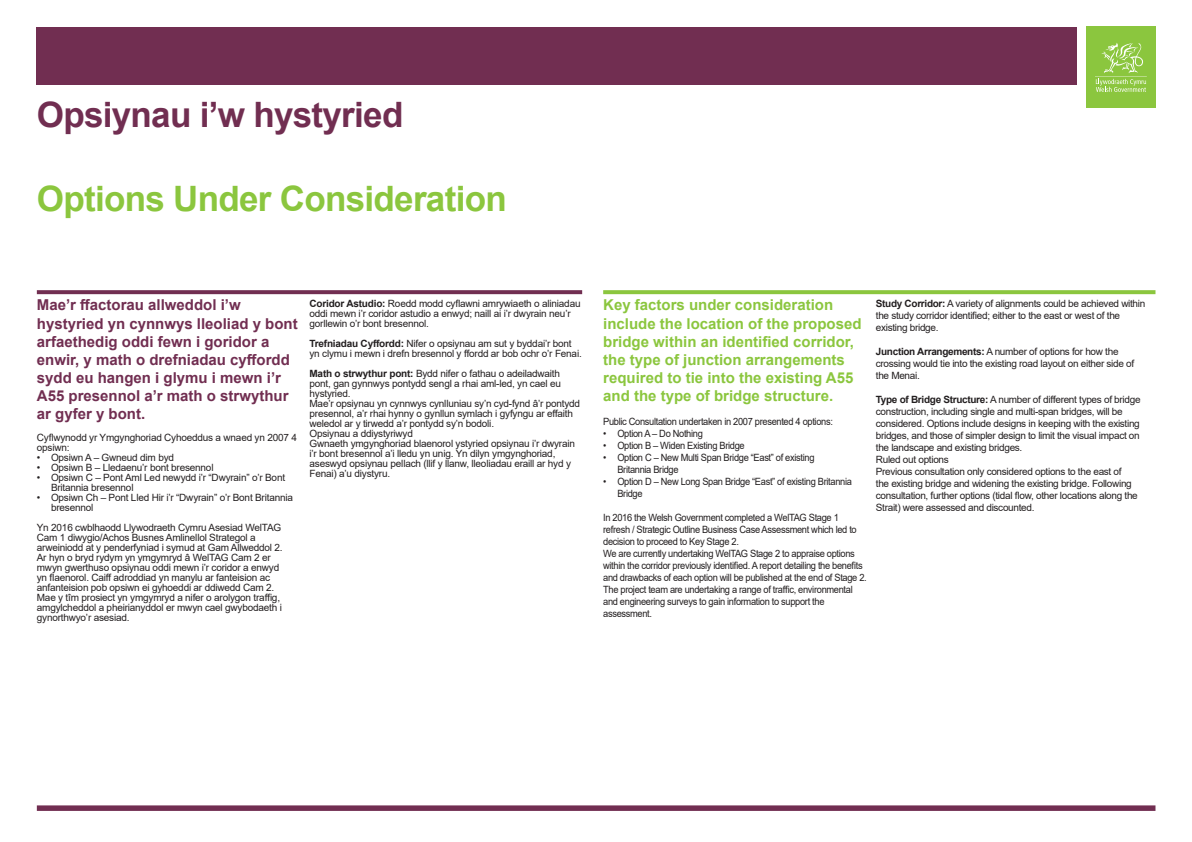
<style>
.page{position:relative;width:1192px;height:842px;background:#fff}
.page>*{position:absolute;margin:0;border:0;box-sizing:border-box;transform-origin:0 0}
.t1{font:700 35px "Arial";letter-spacing:-.02em;color:#8bc63e}
.t2{font:700 35px "Arial";letter-spacing:-.02em;color:#712e51}
.t3{font:700 15px/18px "Arial";color:#712e51}
.t4{font:700 15px/18px "Arial";color:#8bc63e}
.t5{font:10px/10px "Arial";letter-spacing:-.03em;color:#231f20}
.t6{font:10px/12px "Arial";letter-spacing:-.03em;color:#231f20;scale:.93 1}
.s1{font-weight:700}
</style>
<div class="page">
<div style="left:1086px;top:27px;width:69px;height:81px;background:#8bc63e"></div>
<svg style="left:1102px;top:43px;width:41px;height:30px"></svg>
<svg style="left:1096px;top:79px;width:50px;height:13px"></svg>
<hr style="left:1095px;top:76px;width:52px;height:1px;background:#fff">
<div style="left:37px;top:805px;width:1118px;height:6px;background:#712e51"></div>
<div style="left:37px;top:27px;width:1040px;height:58px;background:#712e51"></div>
<svg style="left:37px;top:290px;width:545px;height:4px;background:#773758"></svg>
<svg style="left:603px;top:290px;width:552px;height:4px;background:#90c846"></svg>
<h1 class="t2" style="left:37px;top:90px;width:368px">Opsiynau i’w hystyried</h1>
<h1 class="t1" style="left:37px;top:174px;width:471px">Options Under Consideration</h1>
<h2 class="t3" style="left:37px;top:296px;width:262px">Mae’r ffactorau allweddol i’w hystyried yn cynnwys lleoliad y bont arfaethedig oddi fewn i goridor a enwir, y math o drefniadau cyffordd sydd eu hangen i glymu i mewn i’r<br>A55 presennol a’r math o strwythur ar gyfer y bont.</h2>
<p class="t5" style="left:37px;top:432px;width:262px">Cyflwynodd yr Ymgynghoriad Cyhoeddus a wnaed yn 2007 4 opsiwn:</p>
<p class="t5" style="left:37px;top:452px;width:139px">• Opsiwn A – Gwneud dim byd</p>
<p class="t5" style="left:37px;top:462px;width:178px">• Opsiwn B – Lledaenu’r bont bresennol</p>
<p class="t5" style="left:51px;top:472px;width:236px;text-indent:-14px">• Opsiwn C – Pont Aml Led newydd i’r “Dwyrain” o’r Bont<br>Britannia bresennol</p>
<p class="t5" style="left:51px;top:492px;width:243px;text-indent:-14px">• Opsiwn Ch – Pont Lled Hir i’r “Dwyrain” o’r Bont Britannia bresennol</p>
<p class="t5" style="left:37px;top:522px;width:247px">Yn 2016 cwblhaodd Llywodraeth Cymru Asesiad WelTAG Cam 1 diwygio/Achos Busnes Amlinellol Strategol a arweiniodd at y penderfyniad i symud at Gam Allweddol 2.<br>Ar hyn o bryd rydym yn ymgymryd â WelTAG Cam 2 er mwyn gwerthuso opsiynau oddi mewn i’r coridor a enwyd yn flaenorol. Caiff adroddiad yn manylu ar fanteision ac anfanteision pob opsiwn ei gyhoeddi ar ddiwedd Cam 2.<br>Mae y tîm prosiect yn ymgymryd a nifer o arolygon traffig, amgylcheddol a pheirianyddol er mwyn cael gwybodaeth i gynorthwyo’r asesiad.</p>
<p class="t5" style="left:310px;top:298px;width:273px"><span class="s1">Coridor Astudio:</span> Roedd modd cyflawni amrywiaeth o aliniadau oddi mewn i’r coridor astudio a enwyd; naill ai i’r dwyrain neu’r gorllewin o’r bont bresennol.</p>
<p class="t5" style="left:310px;top:338px;width:274px"><span class="s1">Trefniadau Cyffordd:</span> Nifer o opsiynau am sut y byddai’r bont yn clymu i mewn i drefn bresennol y ffordd ar bob ochr o’r Fenai.</p>
<p class="t5" style="left:310px;top:368px;width:272px"><span class="s1">Math o strwythur pont:</span> Bydd nifer o fathau o adeiladwaith pont, gan gynnwys pontydd sengl a rhai aml-led, yn cael eu hystyried.<br>Mae’r opsiynau yn cynnwys cynlluniau sy’n cyd-fynd â’r pontydd presennol, a’r rhai hynny o gynllun symlach i gyfyngu ar effaith weledol ar y tirwedd a’r pontydd sy’n bodoli.<br>Opsiynau a ddiystyriwyd<br>Gwnaeth ymgynghoriad blaenorol ystyried opsiynau i’r dwyrain i’r bont bresennol a’i lledu yn unig. Yn dilyn ymgynghoriad, aseswyd opsiynau pellach (llif y llanw, lleoliadau eraill ar hyd y Fenai) a’u diystyru.</p>
<h2 class="t4" style="left:603px;top:296px;width:260px">Key factors under consideration include the location of the proposed bridge within an identified corridor, the type of junction arrangements required to tie into the existing A55 and the type of bridge structure.</h2>
<p class="t6" style="left:603px;top:415px;width:249px">Public Consultation undertaken in 2007 presented 4 options:</p>
<p class="t6" style="left:603px;top:427px;width:109px">• Option A – Do Nothing</p>
<p class="t6" style="left:603px;top:439px;width:154px">• Option B – Widen Existing Bridge</p>
<p class="t6" style="left:617px;top:451px;width:214px;text-indent:-14px">• Option C – New Multi Span Bridge “East” of existing<br>Britannia Bridge</p>
<p class="t6" style="left:617px;top:475px;width:254px;text-indent:-14px">• Option D – New Long Span Bridge “East” of existing Britannia<br>Bridge</p>
<p class="t6" style="left:603px;top:511px;width:285px">In 2016 the Welsh Government completed a WelTAG Stage 1 refresh / Strategic Outline Business Case Assessment which led to decision to proceed to Key Stage 2.<br>We are currently undertaking WelTAG Stage 2 to appraise options within the corridor previously identified. A report detailing the benefits and drawbacks of each option will be published at the end of Stage 2.<br>The project team are undertaking a range of traffic, environmental and engineering surveys to gain information to support the assessment.</p>
<p class="t5" style="left:876px;top:297px;width:271px;line-height:12px"><span class="s1">Study Corridor:</span> A variety of alignments could be achieved within the study corridor identified; either to the east or west of the existing bridge.</p>
<p class="t5" style="left:876px;top:345px;width:260px;line-height:12px"><span class="s1">Junction Arrangements:</span> A number of options for how the crossing would tie into the existing road layout on either side of the Menai.</p>
<p class="t5" style="left:876px;top:393px;width:266px;line-height:12px"><span class="s1">Type of Bridge Structure:</span> A number of different types of bridge construction, including single and multi-span bridges, will be considered. Options include designs in keeping with the existing bridges, and those of simpler design to limit the visual impact on the landscape and existing bridges.<br>Ruled out options<br>Previous consultation only considered options to the east of<br>the existing bridge and widening the existing bridge. Following consultation, further options (tidal flow, other locations along the Strait) were assessed and discounted.</p>
</div>
